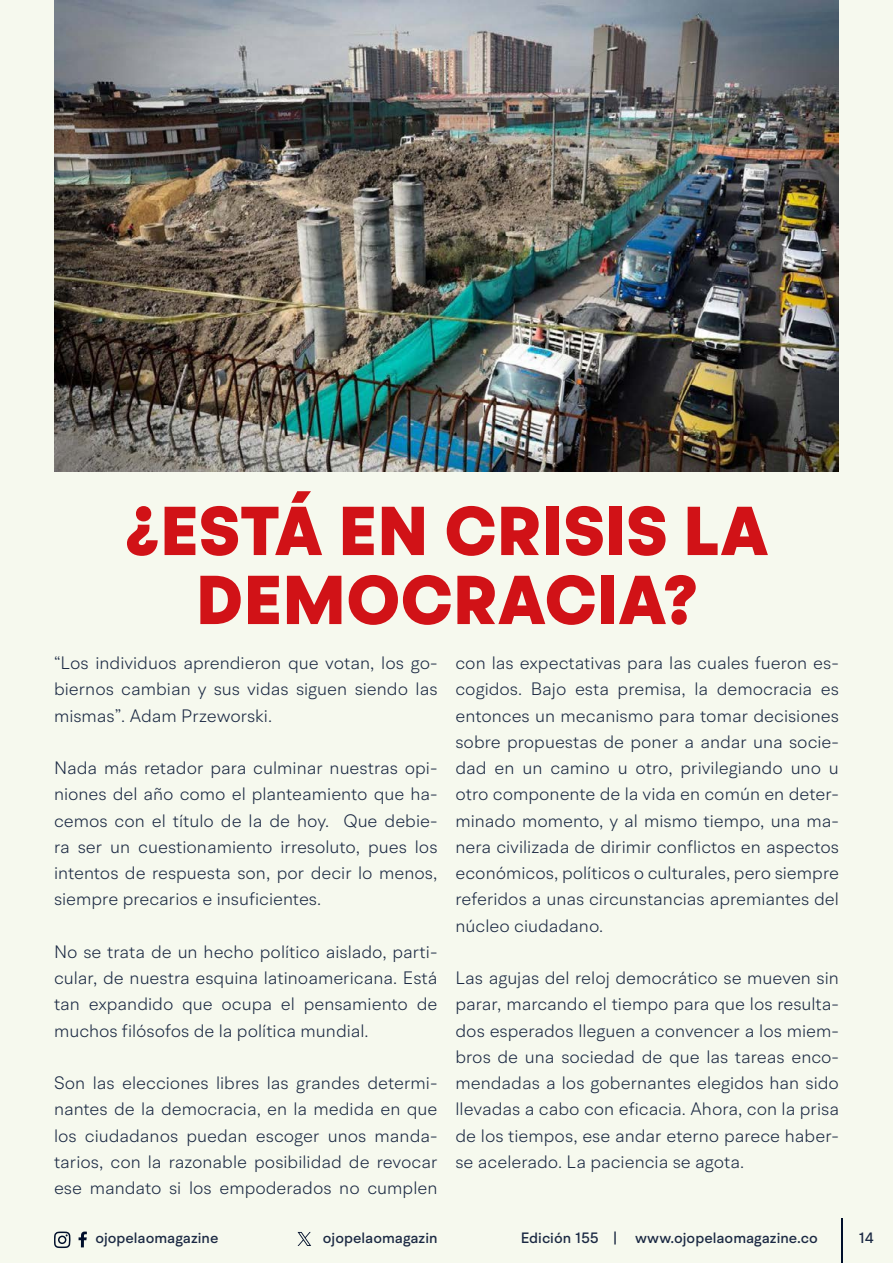
<style>
.page{position:relative;width:893px;height:1263px;background:#f6f9ee}
.page>*{position:absolute;margin:0;border:0;box-sizing:border-box;transform-origin:0 0}
.t1{font:900 69px/69px "BR Hendrix";letter-spacing:.005em;color:#d11217;text-align:center}
.t2{font:300 18px/26.2px "BR Hendrix";color:#1b2943;text-align:justify}
.t3{font:500 15px "BR Hendrix";color:#1b2943}
</style>
<div class="page">
<svg style="left:79px;top:1231px;width:8px;height:16px"></svg>
<svg style="left:54px;top:1231px;width:17px;height:17px"></svg>
<hr style="left:841px;top:1219px;width:1px;height:44px;background:#000f2b">
<svg style="left:298px;top:1232px;width:13px;height:14px"></svg>
<img style="left:54px;top:0;width:785px;height:471px">
<h1 class="t1" style="left:125px;top:498px;width:645px">¿ESTÁ EN CRISIS LA<br>DEMOCRACIA?</h1>
<p class="t2" style="left:54px;top:650px;width:385px">“Los individuos aprendieron que votan, los go&shy;biernos cambian y sus vidas siguen siendo las mismas”. Adam Przeworski.</p>
<p class="t2" style="left:54px;top:755px;width:385px">Nada más retador para culminar nuestras opi&shy;niones del año como el planteamiento que ha&shy;cemos con el título de la de hoy. Que debie&shy;ra ser un cuestionamiento irresoluto, pues los intentos de respuesta son, por decir lo menos, siempre precarios e insuficientes.</p>
<p class="t2" style="left:54px;top:938px;width:385px">No se trata de un hecho político aislado, parti&shy;cular, de nuestra esquina latinoamericana. Está tan expandido que ocupa el pensamiento de muchos filósofos de la política mundial.</p>
<p class="t2" style="left:54px;top:1070px;width:385px">Son las elecciones libres las grandes determi&shy;nantes de la democracia, en la medida en que los ciudadanos puedan escoger unos manda&shy;tarios, con la razonable posibilidad de revocar ese mandato si los empoderados no cumplen</p>
<p class="t2" style="left:455px;top:650px;width:385px">con las expectativas para las cuales fueron es&shy;cogidos. Bajo esta premisa, la democracia es entonces un mecanismo para tomar decisiones sobre propuestas de poner a andar una socie&shy;dad en un camino u otro, privilegiando uno u otro componente de la vida en común en deter&shy;minado momento, y al mismo tiempo, una ma&shy;nera civilizada de dirimir conflictos en aspectos económicos, políticos o culturales, pero siempre referidos a unas circunstancias apremiantes del núcleo ciudadano.</p>
<p class="t2" style="left:455px;top:964px;width:385px">Las agujas del reloj democrático se mueven sin parar, marcando el tiempo para que los resulta&shy;dos esperados lleguen a convencer a los miem&shy;bros de una sociedad de que las tareas enco&shy;mendadas a los gobernantes elegidos han sido llevadas a cabo con eficacia. Ahora, con la prisa de los tiempos, ese andar eterno parece haber&shy;se acelerado. La paciencia se agota.</p>
<p class="t3" style="left:95px;top:1229px;width:125px">ojopelaomagazine</p>
<p class="t3" style="left:323px;top:1229px;width:116px">ojopelaomagazin</p>
<p class="t3" style="left:521px;top:1229px;width:299px">Edición 155 | www.ojopelaomagazine.co</p>
<p class="t3" style="left:858px;top:1229px;width:17px">14</p>
</div>
